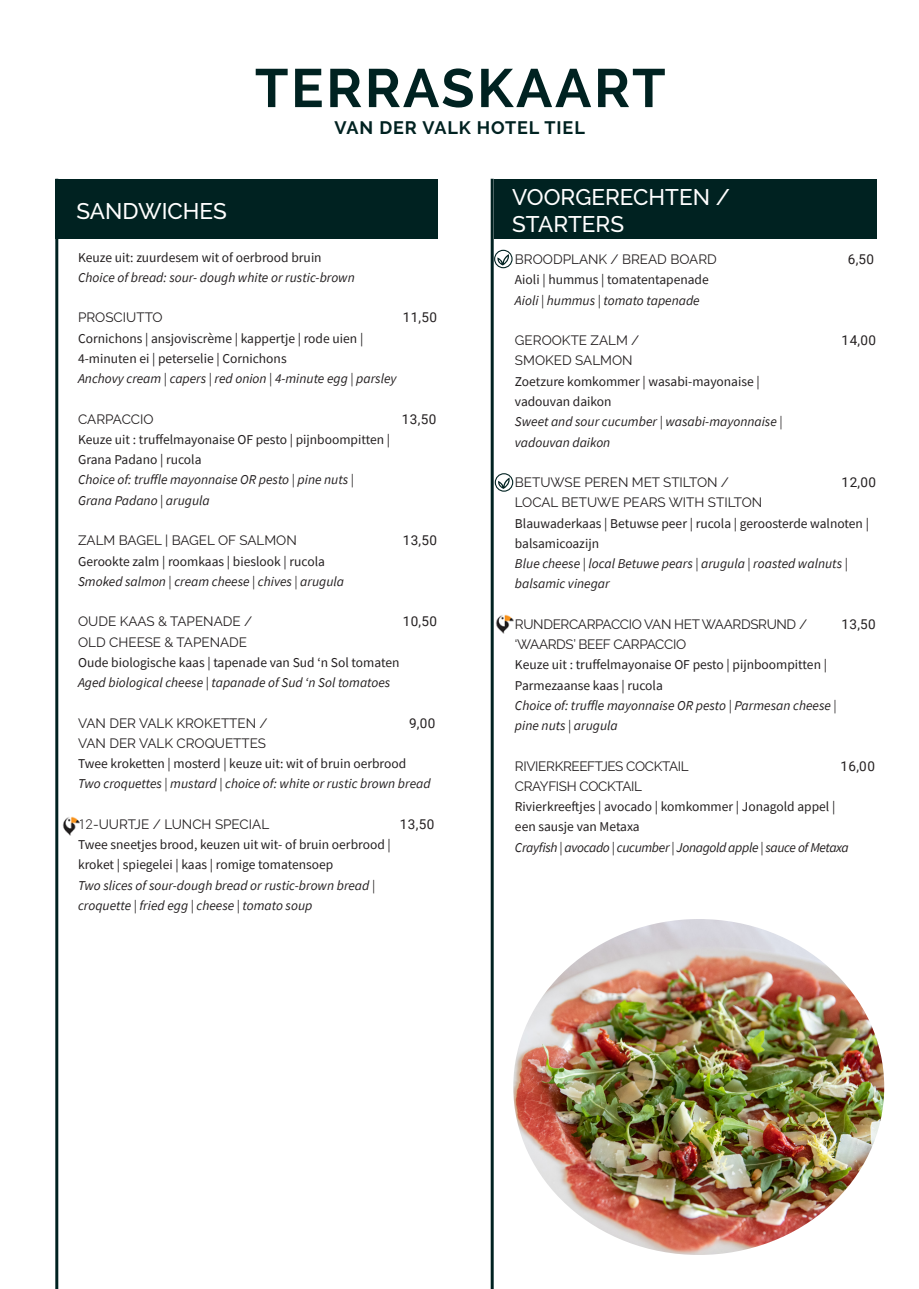
<style>
.page{position:relative;width:919px;height:1289px;background:#fff}
.page>*{position:absolute;margin:0;border:0;box-sizing:border-box;transform-origin:0 0}
.t1{font:700 54px "Raleway";letter-spacing:.05em;color:#002221}
.KOP{font:500 22.5px/27px "Raleway";color:#fff}
.t2{font:700 18px "Raleway";letter-spacing:.05em;color:#002221}
.KOP-2{font:italic 13.5px/20.2px "Source Sans Pro";color:#231f20}
.KOP-3{font:13.5px "Source Sans Pro";color:#231f20}
.KOP-4{font:13.5px "Raleway";color:#231f20}
.subkop{font:13.5px "Raleway";color:#231f20}
.subkop-2{font:13.5px "Raleway";letter-spacing:-.025em;color:#231f20}
.KOP-5{font:italic 13.5px "Source Sans Pro";letter-spacing:-.025em;color:#231f20}
.KOP-6{font:13.5px "Roboto";letter-spacing:.035em;color:#231f20}
.subkop-3{font:13.5px "Roboto";letter-spacing:.035em;color:#231f20}
.s1{font-style:normal}
.s2{font-family:"Roboto";font-weight:300}
</style>
<div class="page">
<div style="left:55px;top:179px;width:383px;height:59px;background:#002221"></div>
<hr style="left:55px;top:179px;width:3px;height:1109px;background:#002221">
<hr style="left:490px;top:179px;width:3px;height:1109px;background:#002221">
<div style="left:493px;top:179px;width:383px;height:59px;background:#002221"></div>
<svg style="left:494px;top:250px;width:18px;height:18px"></svg>
<svg style="left:494px;top:473px;width:19px;height:18px"></svg>
<img style="left:496px;top:615px;width:17px;height:19px">
<img style="left:513px;top:919px;width:371px;height:335px">
<img style="left:62px;top:816px;width:17px;height:19px">
<p class="t1" style="left:255px;top:57px;width:412px">TERRASKAART</p>
<p class="t2" style="left:334px;top:118px;width:252px">VAN DER VALK HOTEL TIEL</p>
<p class="KOP" style="left:77px;top:197px;width:152px">SANDWICHES</p>
<p class="KOP-2" style="left:78px;top:247px;width:278px"><span class="s1">Keuze uit: zuurdesem wit of oerbrood bruin<br></span>Choice of bread: sour- dough white or rustic-brown</p>
<p class="KOP-4" style="left:78px;top:310px;width:86px">PROSCIUTTO</p>
<p class="KOP-6" style="left:402px;top:308px;width:36px">11,50</p>
<p class="KOP-3" style="left:78px;top:329px;width:287px">Cornichons | ansjoviscrème | kappertje | rode uien |</p>
<p class="KOP-3" style="left:78px;top:350px;width:210px">4-minuten ei | peterselie | Cornichons</p>
<p class="KOP-2" style="left:78px;top:368px;width:320px">Anchovy cream | capers | red onion | 4-minute egg | parsley</p>
<p class="KOP-4" style="left:78px;top:411px;width:77px">CARPACCIO</p>
<p class="KOP-6" style="left:402px;top:409px;width:36px">13,50</p>
<p class="KOP-3" style="left:78px;top:431px;width:313px">Keuze uit : truffelmayonaise OF pesto | pijnboompitten |</p>
<p class="KOP-3" style="left:78px;top:451px;width:125px">Grana Padano | rucola</p>
<p class="KOP-2" style="left:78px;top:469px;width:277px">Choice of: truffle mayonnaise OR pesto | pine nuts |</p>
<p class="KOP-2" style="left:78px;top:490px;width:133px">Grana Padano | arugula</p>
<p class="KOP-4" style="left:78px;top:532px;width:220px">ZALM BAGEL | BAGEL OF SALMON</p>
<p class="KOP-6" style="left:402px;top:531px;width:36px">13,50</p>
<p class="KOP-3" style="left:78px;top:552px;width:248px">Gerookte zalm | roomkaas | bieslook | rucola</p>
<p class="KOP-2" style="left:78px;top:571px;width:267px">Smoked salmon | cream cheese | chives | arugula</p>
<p class="KOP-4" style="left:78px;top:613px;width:176px">OUDE KAAS &amp; TAPENADE /</p>
<p class="KOP-6" style="left:402px;top:612px;width:36px">10,50</p>
<p class="KOP-4" style="left:78px;top:634px;width:170px">OLD CHEESE &amp; TAPENADE</p>
<p class="KOP-3" style="left:78px;top:653px;width:323px">Oude biologische kaas | tapenade van Sud ‘n Sol tomaten</p>
<p class="KOP-2" style="left:78px;top:672px;width:314px">Aged biological cheese | tapanade of Sud ‘n Sol tomatoes</p>
<p class="KOP-4" style="left:78px;top:715px;width:191px">VAN DER VALK KROKETTEN /</p>
<p class="KOP-6" style="left:409px;top:713px;width:28px">9,00</p>
<p class="KOP-4" style="left:78px;top:735px;width:189px">VAN DER VALK CROQUETTES</p>
<p class="KOP-3" style="left:78px;top:755px;width:330px">Twee kroketten | mosterd | keuze uit: wit of bruin oerbrood</p>
<p class="KOP-2" style="left:78px;top:773px;width:354px">Two croquettes | mustard | choice of: white or rustic brown bread</p>
<p class="KOP-4" style="left:78px;top:816px;width:193px"><span class="s2">12</span>-UURTJE / LUNCH SPECIAL</p>
<p class="KOP-6" style="left:400px;top:814px;width:36px">13,50</p>
<p class="KOP-3" style="left:78px;top:836px;width:314px">Twee sneetjes brood, keuzen uit wit- of bruin oerbrood |</p>
<p class="KOP-3" style="left:78px;top:856px;width:257px">kroket | spiegelei | kaas | romige tomatensoep</p>
<p class="KOP-2" style="left:78px;top:874px;width:298px">Two slices of sour-dough bread or rustic-brown bread |</p>
<p class="KOP-2" style="left:78px;top:895px;width:236px">croquette | fried egg | cheese | tomato soup</p>
<p class="KOP" style="left:512px;top:184px;width:219px">VOORGERECHTEN /<br>STARTERS</p>
<p class="subkop" style="left:515px;top:251px;width:203px">BROODPLANK / BREAD BOARD</p>
<p class="subkop-3" style="left:847px;top:250px;width:28px">6,50</p>
<p class="KOP-3" style="left:515px;top:271px;width:195px">Aioli | hummus | tomatentapenade</p>
<p class="KOP-2" style="left:515px;top:290px;width:186px">Aioli | hummus | tomato tapenade</p>
<p class="subkop" style="left:515px;top:332px;width:126px">GEROOKTE ZALM /</p>
<p class="subkop-3" style="left:841px;top:331px;width:36px">14,00</p>
<p class="subkop" style="left:515px;top:353px;width:119px">SMOKED SALMON</p>
<p class="KOP-3" style="left:515px;top:372px;width:246px">Zoetzure komkommer | wasabi-mayonaise |</p>
<p class="KOP-3" style="left:515px;top:393px;width:98px">vadouvan daikon</p>
<p class="KOP-2" style="left:515px;top:411px;width:269px">Sweet and sour cucumber | wasabi-mayonnaise |</p>
<p class="KOP-2" style="left:515px;top:432px;width:97px">vadouvan daikon</p>
<p class="subkop" style="left:515px;top:474px;width:216px">BETUWSE PEREN MET STILTON /</p>
<p class="subkop-3" style="left:841px;top:473px;width:36px">12,00</p>
<p class="subkop" style="left:515px;top:494px;width:249px">LOCAL BETUWE PEARS WITH STILTON</p>
<p class="KOP-3" style="left:515px;top:514px;width:355px">Blauwaderkaas | Betuwse peer | rucola | geroosterde walnoten |</p>
<p class="KOP-2" style="left:515px;top:533px;width:334px"><span class="s1">balsamicoazijn<br></span>Blue cheese | local Betuwe pears | arugula | roasted walnuts |</p>
<p class="KOP-2" style="left:515px;top:573px;width:96px">balsamic vinegar</p>
<p class="subkop-2" style="left:515px;top:616px;width:294px">RUNDERCARPACCIO VAN HET WAARDSRUND /</p>
<p class="subkop-3" style="left:841px;top:614px;width:36px">13,50</p>
<p class="subkop-2" style="left:515px;top:636px;width:173px">‘WAARDS’ BEEF CARPACCIO</p>
<p class="KOP-3" style="left:515px;top:656px;width:313px">Keuze uit : truffelmayonaise OF pesto | pijnboompitten |</p>
<p class="KOP-3" style="left:515px;top:676px;width:149px">Parmezaanse kaas | rucola</p>
<p class="KOP-2" style="left:515px;top:695px;width:323px">Choice of: truffle mayonnaise OR pesto | Parmesan cheese |</p>
<p class="KOP-2" style="left:515px;top:715px;width:104px">pine nuts | arugula</p>
<p class="subkop-2" style="left:515px;top:758px;width:175px">RIVIERKREEFTJES COCKTAIL</p>
<p class="subkop-3" style="left:840px;top:756px;width:36px">16,00</p>
<p class="subkop-2" style="left:515px;top:778px;width:129px">CRAYFISH COCKTAIL</p>
<p class="KOP-3" style="left:515px;top:798px;width:322px">Rivierkreeftjes | avocado | komkommer | Jonagold appel |</p>
<p class="KOP-3" style="left:515px;top:818px;width:126px">een sausje van Metaxa</p>
<p class="KOP-5" style="left:515px;top:838px;width:335px">Crayfish | avocado | cucumber | Jonagold apple | sauce of Metaxa</p>
</div>
